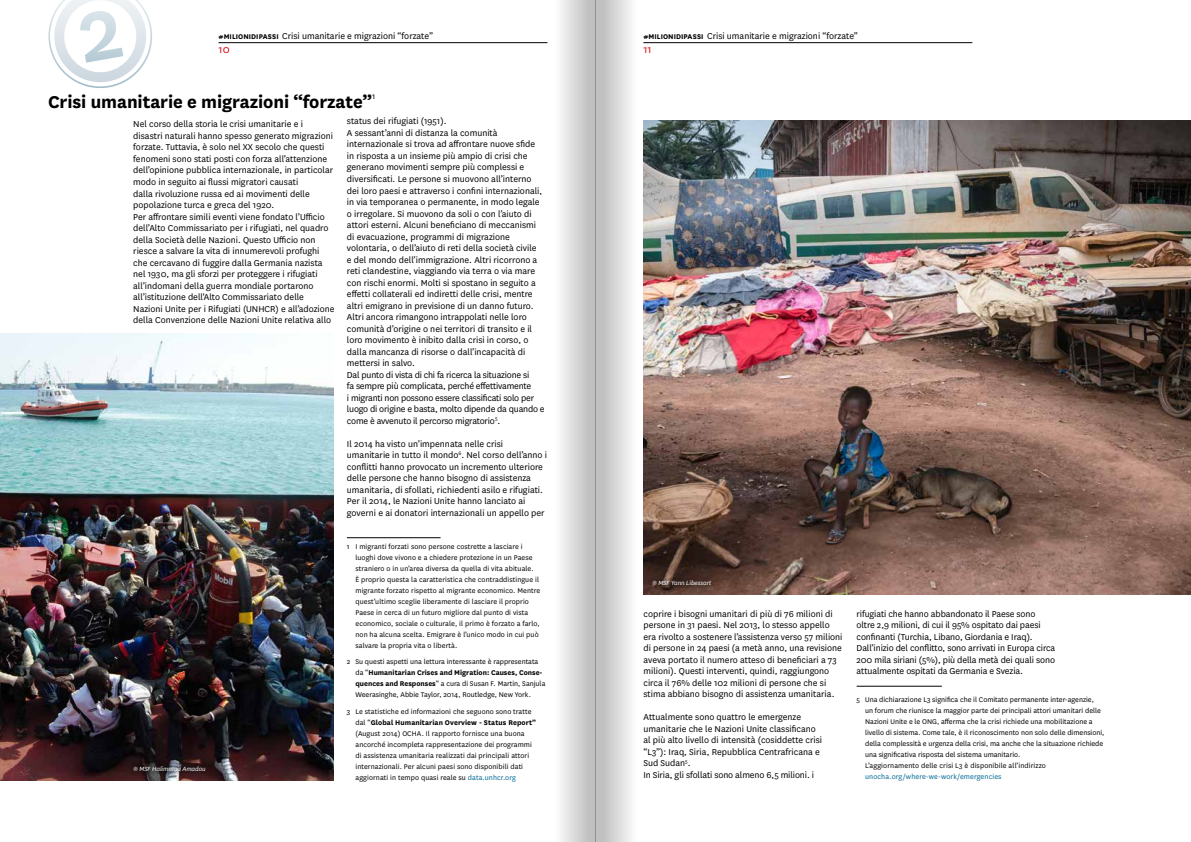
<style>
.page{position:relative;width:1191px;height:842px;background:#fff}
.page>*{position:absolute;margin:0;border:0;box-sizing:border-box;transform-origin:0 0}
.t1{font:700 20px "Medecins Sans";letter-spacing:-.005em;color:#000}
.t2{font:12px "Medecins Sans";color:#db0812}
.t3{font:10px/11.5px "Medecins Sans";color:#000}
.t4{font:8px/11px "Medecins Sans";letter-spacing:.01em;color:#000}
.t5{font:8px "Medecins Sans";letter-spacing:.015em;color:#006997}
.t6{font:italic 7px "Medecins Sans";letter-spacing:-.01em;color:#fff}
.s1{font-weight:600;font-size:8px}
.s2{font-weight:700;font-size:8px}
.s3{font-weight:700}
.s4{color:#006997}
</style>
<div class="page">
<hr style="left:643px;top:42px;width:329px;height:1px;background:#000">
<hr style="left:218px;top:42px;width:329px;height:1px;background:#000">
<img style="left:0;top:333px;width:333px;height:447px">
<hr style="left:347px;top:537px;width:93px;height:1px;background:#000">
<img style="left:643px;top:120px;width:548px;height:474px">
<div style="left:595px;top:0;width:43px;height:842px;background:linear-gradient(to right,#b7b5b5,#fefefe)"></div>
<div style="left:553px;top:0;width:42px;height:842px;background:linear-gradient(to right,#fff,#bbbaba)"></div>
<hr style="left:856px;top:686px;width:86px;height:1px;background:#000">
<svg style="left:128px;top:761px;width:82px;height:15px"></svg>
<svg style="left:647px;top:575px;width:68px;height:15px"></svg>
<svg style="left:48px;top:0;width:104px;height:88px"></svg>
<p class="t3" style="left:218px;top:29px;width:216px"><span class="s1">#</span><span class="s2">MILIONIDIPASSI</span> Crisi umanitarie e migrazioni “forzate”</p>
<p class="t2" style="left:218px;top:41px;width:13px">10</p>
<h1 class="t1" style="left:48px;top:87px;width:329px">Crisi umanitarie e migrazioni “forzate”<sup>1</sup></h1>
<p class="t3" style="left:133px;top:118px;width:203px">Nel corso della storia le crisi umanitarie e i disastri naturali hanno spesso generato migrazioni forzate. Tuttavia, è solo nel XX secolo che questi fenomeni sono stati posti con forza all’attenzione dell’opinione pubblica internazionale, in particolar modo in seguito ai flussi migratori causati<br>dalla rivoluzione russa ed ai movimenti delle popolazione turca e greca del 1920.<br>Per affrontare simili eventi viene fondato l’Ufficio dell’Alto Commissariato per i rifugiati, nel quadro della Società delle Nazioni. Questo Ufficio non riesce a salvare la vita di innumerevoli profughi che cercavano di fuggire dalla Germania nazista nel 1930, ma gli sforzi per proteggere i rifugiati all’indomani della guerra mondiale portarono all’istituzione dell'Alto Commissariato delle Nazioni Unite per i Rifugiati (UNHCR) e all’adozione della Convenzione delle Nazioni Unite relativa allo</p>
<p class="t3" style="left:347px;top:115px;width:199px">status dei rifugiati (1951).<br>A sessant’anni di distanza la comunità internazionale si trova ad affrontare nuove sfide in risposta a un insieme più ampio di crisi che generano movimenti sempre più complessi e diversificati. Le persone si muovono all’interno dei loro paesi e attraverso i confini internazionali, in via temporanea o permanente, in modo legale o irregolare. Si muovono da soli o con l’aiuto di attori esterni. Alcuni beneficiano di meccanismi di evacuazione, programmi di migrazione volontaria, o dell’aiuto di reti della società civile<br>e del mondo dell’immigrazione. Altri ricorrono a reti clandestine, viaggiando via terra o via mare con rischi enormi. Molti si spostano in seguito a effetti collaterali ed indiretti delle crisi, mentre altri emigrano in previsione di un danno futuro.<br>Altri ancora rimangono intrappolati nelle loro comunità d’origine o nei territori di transito e il loro movimento è inibito dalla crisi in corso, o dalla mancanza di risorse o dall’incapacità di mettersi in salvo.<br>Dal punto di vista di chi fa ricerca la situazione si<br>fa sempre più complicata, perché effettivamente<br>i migranti non possono essere classificati solo per luogo di origine e basta, molto dipende da quando e come è avvenuto il percorso migratorio<sup>5</sup>.</p>
<p class="t3" style="left:347px;top:437px;width:201px">Il 2014 ha visto un’impennata nelle crisi umanitarie in tutto il mondo<sup>6</sup>. Nel corso dell’anno i conflitti hanno provocato un incremento ulteriore delle persone che hanno bisogno di assistenza umanitaria, di sfollati, richiedenti asilo e rifugiati.<br>Per il 2014, le Nazioni Unite hanno lanciato ai governi e ai donatori internazionali un appello per</p>
<p class="t4" style="left:355px;top:540px;width:186px;text-indent:-9px">1 I migranti forzati sono persone costrette a lasciare i luoghi dove vivono e a chiedere protezione in un Paese straniero o in un’area diversa da quella di vita abituale.<br>È proprio questa la caratteristica che contraddistingue il migrante forzato rispetto al migrante economico. Mentre quest’ultimo sceglie liberamente di lasciare il proprio Paese in cerca di un futuro migliore dal punto di vista economico, sociale o culturale, il primo è forzato a farlo, non ha alcuna scelta. Emigrare è l’unico modo in cui può salvare la propria vita o libertà.</p>
<p class="t4" style="left:355px;top:656px;width:191px;text-indent:-9px">2 Su questi aspetti una lettura interessante è rappresentata da “<span class="s3">Humanitarian Crises and Migration: Causes, Conse&shy;quences and Responses</span>” a cura di Susan F. Martin, Sanjula Weerasinghe, Abbie Taylor, 2014, Routledge, New York.</p>
<p class="t4" style="left:355px;top:706px;width:182px;text-indent:-9px">3 Le statistiche ed informazioni che seguono sono tratte dal “<span class="s3">Global Humanitarian Overview - Status Report” </span>(August 2014) OCHA. Il rapporto fornisce una buona ancorché incompleta rappresentazione dei programmi di assistenza umanitaria realizzati dai principali attori internazionali. Per alcuni paesi sono disponibili dati aggiornati in tempo quasi reale su <span class="s4">data.unhcr.org</span></p>
<p class="t6" style="left:133px;top:764px;width:74px">® MSF Halimatou Amadou</p>
<p class="t3" style="left:643px;top:29px;width:216px"><span class="s1">#</span><span class="s2">MILIONIDIPASSI</span> Crisi umanitarie e migrazioni “forzate”</p>
<p class="t2" style="left:643px;top:41px;width:10px">11</p>
<p class="t6" style="left:652px;top:578px;width:60px">® MSF Yann Libessart</p>
<p class="t3" style="left:643px;top:607px;width:200px">coprire i bisogni umanitari di più di 76 milioni di persone in 31 paesi. Nel 2013, lo stesso appello era rivolto a sostenere l’assistenza verso 57 milioni di persone in 24 paesi (a metà anno, una revisione aveva portato il numero atteso di beneficiari a 73 milioni). Questi interventi, quindi, raggiungono circa il 76% delle 102 milioni di persone che si stima abbiano bisogno di assistenza umanitaria.</p>
<p class="t3" style="left:643px;top:711px;width:180px">Attualmente sono quattro le emergenze umanitarie che le Nazioni Unite classificano al più alto livello di intensità (cosiddette crisi “L3”): Iraq, Siria, Repubblica Centrafricana e Sud Sudan<sup>5</sup>.<br>In Siria, gli sfollati sono almeno 6,5 milioni. i</p>
<p class="t3" style="left:856px;top:607px;width:200px">rifugiati che hanno abbandonato il Paese sono oltre 2,9 milioni, di cui il 95% ospitato dai paesi confinanti (Turchia, Libano, Giordania e Iraq).<br>Dall’inizio del conflitto, sono arrivati in Europa circa 200 mila siriani (5%), più della metà dei quali sono attualmente ospitati da Germania e Svezia.</p>
<p class="t4" style="left:865px;top:694px;width:241px;text-indent:-9px">5 Una dichiarazione L3 significa che il Comitato permanente inter-agenzie,<br>un forum che riunisce la maggior parte dei principali attori umanitari delle Nazioni Unite e le ONG, afferma che la crisi richiede una mobilitazione a livello di sistema. Come tale, è il riconoscimento non solo delle dimensioni, della complessità e urgenza della crisi, ma anche che la situazione richiede una significativa risposta del sistema umanitario.<br>L’aggiornamento delle crisi L3 è disponibile all’indirizzo</p>
<p class="t5" style="left:865px;top:771px;width:138px">unocha.org/where-we-work/emergencies</p>
</div>
